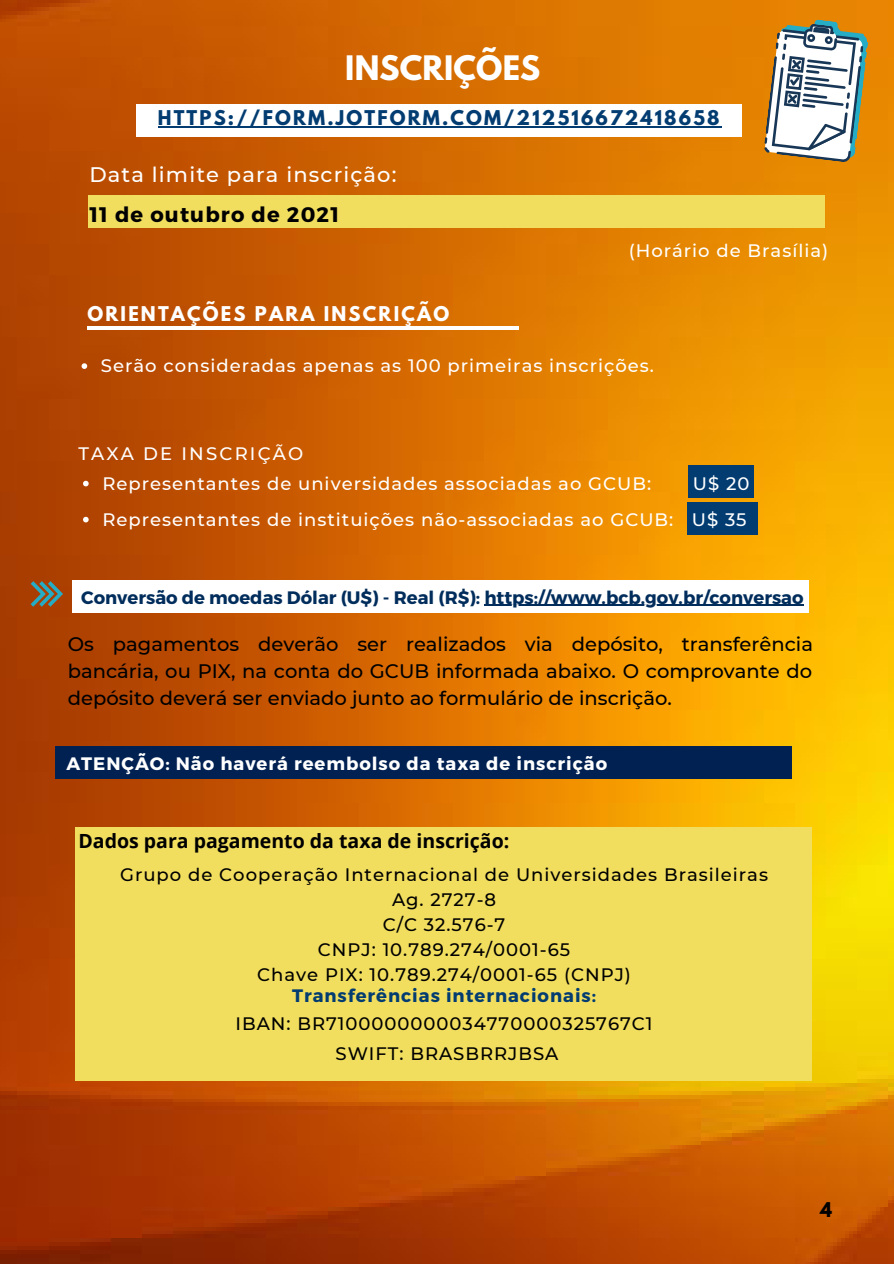
<style>
.page{position:relative;width:894px;height:1264px;background:#fff}
.page>*{position:absolute;margin:0;border:0;box-sizing:border-box;transform-origin:0 0}
.t1{font:700 29.85px "League Spartan";letter-spacing:.005em;color:#fff}
.t2{font:500 21px "Montserrat";letter-spacing:.055em;color:#fff}
.t3{font:700 21px "Montserrat";letter-spacing:.055em;color:#000}
.t4{font:500 19.5px/27px "Montserrat";color:#000;text-align:justify}
.t5{font:700 19.5px "Open Sans";color:#000}
.t6{font:500 18px "Montserrat";letter-spacing:.055em;color:#000}
.t7{font:500 18px "Montserrat";letter-spacing:.055em;color:#fff}
.t8{font:700 18px "Montserrat";color:#012d5c}
.t9{font:700 18px "Montserrat";letter-spacing:.055em;color:#fff}
.t10{font:700 18px "League Spartan";letter-spacing:.12em;color:#023c71}
.t11{font:700 18px "Montserrat";letter-spacing:.055em;color:#023c71}
.t12{font:700 18px "League Spartan";letter-spacing:.12em;color:#fff}
.t13{font:500 18px "Montserrat";letter-spacing:.12em;color:#fff}
.t14{font:700 18px "League Spartan";color:#000}
</style>
<div class="page">
<img style="left:0;top:0;width:893px;height:1263px">
<div style="left:55px;top:746px;width:737px;height:33px;background:#002152"></div>
<div style="left:75px;top:826px;width:736px;height:254px;background:#f1de5f"></div>
<div style="left:686px;top:502px;width:71px;height:33px;background:#023c71"></div>
<div style="left:687px;top:465px;width:66px;height:33px;background:#023c71"></div>
<svg style="left:83px;top:481px;width:6px;height:5px"></svg>
<svg style="left:83px;top:517px;width:6px;height:5px"></svg>
<div style="left:136px;top:104px;width:605px;height:33px;background:#fff"></div>
<div style="left:72px;top:580px;width:736px;height:33px;background:#fff"></div>
<svg style="left:31px;top:581px;width:32px;height:25px"></svg>
<hr style="left:88px;top:326px;width:431px;height:4px;background:#fff">
<div style="left:88px;top:195px;width:736px;height:32px;background:#f1de5f"></div>
<svg style="left:82px;top:363px;width:5px;height:6px"></svg>
<svg style="left:762px;top:19px;width:106px;height:144px"></svg>
<hr style="left:484px;top:604px;width:319px;height:2px;background:#012d5c">
<hr style="left:158px;top:126px;width:563px;height:1px;background:#023c71">
<p class="t1" style="left:345px;top:53px;width:196px">INSCRIÇÕES</p>
<p class="t10" style="left:158px;top:109px;width:563px">HTTPS://FORM.JOTFORM.COM/212516672418658</p>
<p class="t2" style="left:89px;top:162px;width:308px">Data limite para inscrição:</p>
<p class="t3" style="left:89px;top:201px;width:251px">11 de outubro de 2021</p>
<p class="t12" style="left:88px;top:304px;width:363px">ORIENTAÇÕES PARA INSCRIÇÃO</p>
<p class="t7" style="left:628px;top:239px;width:201px">(Horário de Brasília)</p>
<p class="t7" style="left:101px;top:355px;width:554px">Serão consideradas apenas as 100 primeiras inscrições.</p>
<p class="t13" style="left:78px;top:442px;width:226px">TAXA DE INSCRIÇÃO</p>
<p class="t7" style="left:102px;top:472px;width:550px">Representantes de universidades associadas ao GCUB:</p>
<p class="t7" style="left:692px;top:472px;width:58px">U$ 20</p>
<p class="t7" style="left:102px;top:508px;width:645px">Representantes de instituições não-associadas ao GCUB: U$ 35</p>
<p class="t8" style="left:81px;top:585px;width:723px">Conversão de moedas Dólar (U$) - Real (R$): https://www.bcb.gov.br/conversao</p>
<p class="t4" style="left:68px;top:630px;width:746px">Os pagamentos deverão ser realizados via depósito, transferência bancária, ou PIX, na conta do GCUB informada abaixo. O comprovante do depósito deverá ser enviado junto ao formulário de inscrição.</p>
<p class="t9" style="left:66px;top:752px;width:542px">ATENÇÃO: Não haverá reembolso da taxa de inscrição</p>
<p class="t5" style="left:78px;top:827px;width:432px">Dados para pagamento da taxa de inscrição:</p>
<p class="t6" style="left:120px;top:864px;width:649px">Grupo de Cooperação Internacional de Universidades Brasileiras</p>
<p class="t6" style="left:392px;top:888px;width:106px">Ag. 2727-8</p>
<p class="t6" style="left:382px;top:913px;width:124px">C/C 32.576-7</p>
<p class="t6" style="left:318px;top:938px;width:254px">CNPJ: 10.789.274/0001-65</p>
<p class="t6" style="left:257px;top:963px;width:375px">Chave PIX: 10.789.274/0001-65 (CNPJ)</p>
<p class="t11" style="left:292px;top:984px;width:305px">Transferências internacionais:</p>
<p class="t6" style="left:235px;top:1012px;width:418px">IBAN: BR7100000000034770000325767C1</p>
<p class="t6" style="left:335px;top:1042px;width:224px">SWIFT: BRASBRRJBSA</p>
<p class="t14" style="left:820px;top:1200px;width:13px">4</p>
</div>
